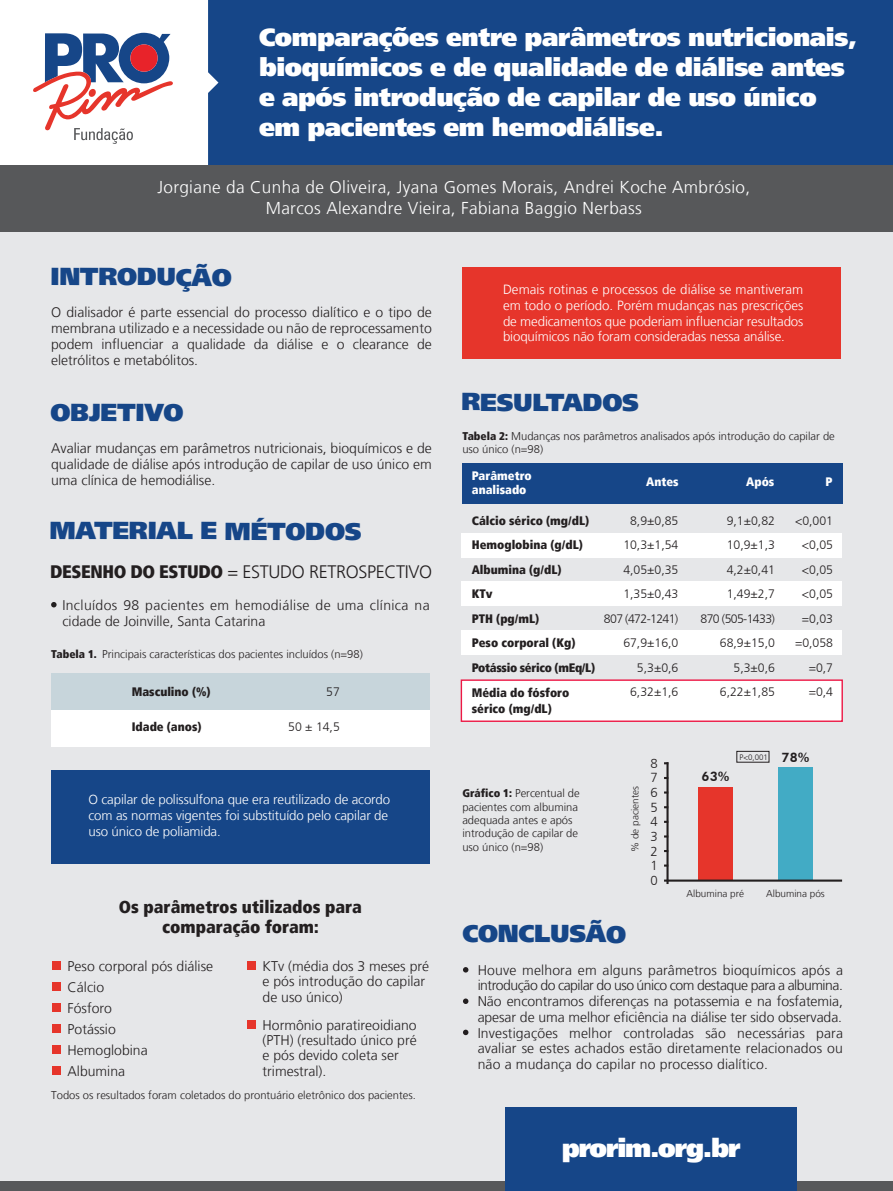
<style>
.page{position:relative;width:893px;height:1191px;background:#fff}
.page>*{position:absolute;margin:0;border:0;box-sizing:border-box;transform-origin:0 0}
.t1{font:900 25.65px "Frutiger LT";letter-spacing:-.05em;color:#fff}
.t2{font:900 25.2px/30.1px "Frutiger LT";letter-spacing:-.015em;color:#fff}
.t3{font:900 24.5px "Frutiger LT";letter-spacing:-.015em;color:#164688}
.t4{font:300 18.06px "Frutiger LT";letter-spacing:-.02em;color:#231f20}
.t5{font:900 condensed 17.5px/20.3px "Frutiger LT";color:#231f20;text-align:center}
.t6{font:300 17.15px/21px "Frutiger LT";letter-spacing:.02em;color:#fff;text-align:center}
.t7{font:300 14px/15.7px "Frutiger LT";color:#231f20;text-align:justify}
.t8{font:300 14px/15.7px "Frutiger LT";letter-spacing:.025em;color:#231f20}
.t9{font:300 13.3px/15.7px "Frutiger LT";letter-spacing:-.01em;color:#fff}
.t10{font:300 13.09px/14.7px "Frutiger LT";color:#231f20;text-align:justify}
.t11{font:800 13.09px "Futura BT";color:#231f20}
.t12{font:300 12.25px/24.5px "Frutiger LT";color:#231f20;text-align:right}
.t13{font:900 condensed 12.25px/24.6px "Frutiger LT";color:#231f20}
.t14{font:900 condensed 12.25px/14px "Frutiger LT";color:#fff}
.t15{font:300 11.2px/13.3px "Frutiger LT";color:#231f20}
.t16{font:300 9.94px "Frutiger LT";color:#231f20}
.t17{font:300 7.87px "Frutiger LT";color:#231f20}
.s1{font-weight:900;font-stretch:condensed}
</style>
<div class="page">
<div style="left:0;top:1px;width:893px;height:1190px;background:#e6e7e9"></div>
<div style="left:0;top:1181px;width:893px;height:10px;background:#57585a"></div>
<div style="left:505px;top:1107px;width:292px;height:84px;background:#164688"></div>
<div style="left:0;top:0;width:893px;height:165px;background:#fff"></div>
<div style="left:208px;top:0;width:685px;height:165px;background:#164688"></div>
<svg style="left:33px;top:33px;width:140px;height:111px"></svg>
<div style="left:0;top:165px;width:893px;height:67px;background:#57585a"></div>
<svg style="left:51px;top:602px;width:6px;height:5px"></svg>
<svg style="left:463px;top:967px;width:5px;height:5px"></svg>
<svg style="left:463px;top:998px;width:5px;height:6px"></svg>
<svg style="left:463px;top:1029px;width:5px;height:6px"></svg>
<div style="left:51px;top:710px;width:379px;height:37px;background:#fff"></div>
<div style="left:461px;top:533px;width:381px;height:25px;background:#fff"></div>
<div style="left:461px;top:581px;width:381px;height:25px;background:#fff"></div>
<div style="left:461px;top:630px;width:381px;height:25px;background:#fff"></div>
<div style="left:461px;top:679px;width:382px;height:43px;background:#fff;border:1px solid #ed1845"></div>
<div style="left:51px;top:673px;width:379px;height:37px;background:#c7d5db"></div>
<div style="left:698px;top:787px;width:35px;height:93px;background:#e6352b"></div>
<div style="left:778px;top:767px;width:35px;height:113px;background:#42abc5"></div>
<hr style="left:666px;top:762px;width:2px;height:122px;background:#231f20">
<hr style="left:667px;top:879px;width:175px;height:2px;background:#231f20">
<div style="left:462px;top:463px;width:380px;height:41px;background:#164688"></div>
<div style="left:736px;top:751px;width:33px;height:11px;border:1px solid #231f20"></div>
<div style="left:51px;top:770px;width:379px;height:93px;background:#164688"></div>
<div style="left:462px;top:268px;width:378px;height:91px;background:#e6352b"></div>
<div style="left:52px;top:961px;width:8px;height:9px;background:#e6352b"></div>
<div style="left:247px;top:961px;width:9px;height:9px;background:#e6352b"></div>
<div style="left:247px;top:1020px;width:9px;height:9px;background:#e6352b"></div>
<div style="left:52px;top:982px;width:8px;height:9px;background:#e6352b"></div>
<div style="left:52px;top:1003px;width:8px;height:9px;background:#e6352b"></div>
<div style="left:52px;top:1024px;width:8px;height:9px;background:#e6352b"></div>
<div style="left:52px;top:1045px;width:8px;height:9px;background:#e6352b"></div>
<div style="left:52px;top:1066px;width:8px;height:8px;background:#e6352b"></div>
<h2 class="t2" style="left:259px;top:22px;width:600px">Comparações entre parâmetros nutricionais, bioquímicos e de qualidade de diálise antes e após introdução de capilar de uso único em pacientes em hemodiálise.</h2>
<p class="t6" style="left:157px;top:177px;width:594px">Jorgiane da Cunha de Oliveira, Jyana Gomes Morais, Andrei Koche Ambrósio,<br>Marcos Alexandre Vieira, Fabiana Baggio Nerbass</p>
<h3 class="t3" style="left:51px;top:262px;width:183px">INTRODUÇÃO</h3>
<p class="t7" style="left:51px;top:305px;width:382px">O dialisador é parte essencial do processo dialítico e o tipo de membrana utilizado e a necessidade ou não de reprocessamento podem influenciar a qualidade da diálise e o clearance de eletrólitos e metabólitos.</p>
<h3 class="t3" style="left:51px;top:398px;width:135px">OBJETIVO</h3>
<p class="t7" style="left:51px;top:441px;width:382px">Avaliar mudanças em parâmetros nutricionais, bioquímicos e de qualidade de diálise após introdução de capilar de uso único em uma clínica de hemodiálise.</p>
<h3 class="t3" style="left:49px;top:516px;width:314px">MATERIAL E MÉTODOS</h3>
<p class="t4" style="left:50px;top:561px;width:384px"><span class="s1">DESENHO DO ESTUDO</span> = ESTUDO RETROSPECTIVO</p>
<p class="t8" style="left:62px;top:597px;width:369px">Incluídos 98 pacientes em hemodiálise de uma clínica na cidade de Joinville, Santa Catarina</p>
<p class="t15" style="left:51px;top:648px;width:313px"><span class="s1">Tabela 1.</span> Principais características dos pacientes incluídos (n=98)</p>
<p class="t13" style="left:132px;top:680px;width:80px">Masculino (%)</p>
<p class="t13" style="left:132px;top:715px;width:71px">Idade (anos)</p>
<p class="t12" style="left:326px;top:680px;width:15px">57</p>
<p class="t12" style="left:288px;top:715px;width:53px">50 ± 14,5</p>
<p class="t9" style="left:88px;top:792px;width:303px">O capilar de polissulfona que era reutilizado de acordo com as normas vigentes foi substituído pelo capilar de uso único de poliamida.</p>
<p class="t5" style="left:119px;top:896px;width:244px">Os parâmetros utilizados para comparação foram:</p>
<p class="t7" style="left:68px;top:955px;width:147px;line-height:21px;text-align:left">Peso corporal pós diálise<br>Cálcio<br>Fósforo<br>Potássio<br>Hemoglobina<br>Albumina</p>
<p class="t7" style="left:263px;top:958px;width:168px;line-height:15.4px;text-align:left">KTv (média dos 3 meses pré e pós introdução do capilar de uso único)</p>
<p class="t7" style="left:263px;top:1017px;width:156px;line-height:15.4px;text-align:left">Hormônio paratireoidiano (PTH) (resultado único pré e pós devido coleta ser trimestral).</p>
<p class="t15" style="left:51px;top:1088px;width:366px">Todos os resultados foram coletados do prontuário eletrônico dos pacientes.</p>
<p class="t9" style="left:503px;top:282px;width:302px;text-align:justify">Demais rotinas e processos de diálise se mantiveram em todo o período. Porém mudanças nas prescrições de medicamentos que poderiam influenciar resultados bioquímicos não foram consideradas nessa análise.</p>
<h3 class="t3" style="left:461px;top:387px;width:179px">RESULTADOS</h3>
<p class="t15" style="left:462px;top:429px;width:374px"><span class="s1">Tabela 2:</span> Mudanças nos parâmetros analisados após introdução do capilar de uso único (n=98)</p>
<p class="t14" style="left:472px;top:469px;width:61px">Parâmetro analisado</p>
<p class="t14" style="left:646px;top:474px;width:34px">Antes</p>
<p class="t14" style="left:746px;top:474px;width:30px">Após</p>
<p class="t14" style="left:825px;top:474px;width:9px">P</p>
<p class="t13" style="left:472px;top:508px;width:125px">Cálcio sérico (mg/dL)<br>Hemoglobina (g/dL)<br>Albumina (g/dL)<br>KTv<br>PTH (pg/mL)<br>Peso corporal (Kg)<br>Potássio sérico (mEq/L)<br>Média do fósforo</p>
<p class="t13" style="left:472px;top:696px;width:82px">sérico (mg/dL)</p>
<p class="t12" style="left:604px;top:508px;width:76px">8,9±0,85<br>10,3±1,54<br>4,05±0,35<br>1,35±0,43<br>807 (472-1241)<br>67,9±16,0<br>5,3±0,6<br>6,32±1,6</p>
<p class="t12" style="left:700px;top:508px;width:76px">9,1±0,82<br>10,9±1,3<br>4,2±0,41<br>1,49±2,7<br>870 (505-1433)<br>68,9±15,0<br>5,3±0,6<br>6,22±1,85</p>
<p class="t12" style="left:795px;top:508px;width:39px">&lt;0,001 &lt;0,05 &lt;0,05 &lt;0,05 =0,03 =0,058 =0,7 =0,4</p>
<p class="t15" style="left:462px;top:787px;width:119px"><span class="s1">Gráfico 1:</span> Percentual de pacientes com albumina adequada antes e após introdução de capilar de uso único (n=98)</p>
<p class="t16" style="left:629px;top:852px;width:67px;rotate:-90deg">% de pacientes</p>
<p class="t10" style="left:650px;top:756px;width:9px">8<br>7<br>6<br>5<br>4<br>3<br>2<br>1<br>0</p>
<p class="t11" style="left:701px;top:768px;width:29px">63%</p>
<p class="t17" style="left:739px;top:752px;width:30px">P&lt;0,001</p>
<p class="t11" style="left:781px;top:749px;width:29px">78%</p>
<p class="t16" style="left:687px;top:888px;width:59px">Albumina pré</p>
<p class="t16" style="left:766px;top:888px;width:60px">Albumina pós</p>
<h3 class="t3" style="left:462px;top:918px;width:165px">CONCLUSÃO</h3>
<p class="t7" style="left:478px;top:962px;width:367px">Houve melhora em alguns parâmetros bioquímicos após a introdução do capilar do uso único com destaque para a albumina.<br>Não encontramos diferenças na potassemia e na fosfatemia, apesar de uma melhor eficiência na diálise ter sido observada.<br>Investigações melhor controladas são necessárias para avaliar se estes achados estão diretamente relacionados ou não a mudança do capilar no processo dialítico.</p>
<h1 class="t1" style="left:562px;top:1132px;width:180px">prorim.org.br</h1>
</div>
